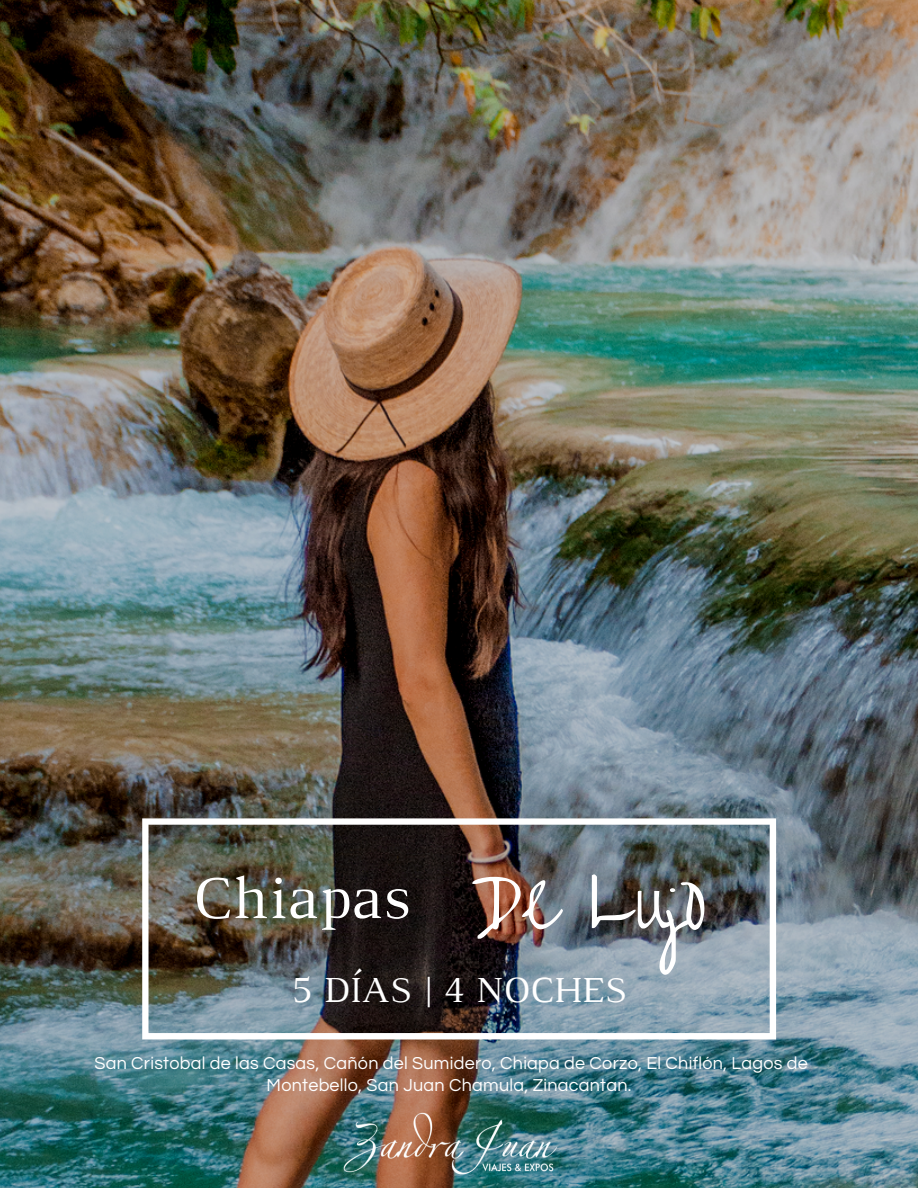
<style>
.page{position:relative;width:918px;height:1188px;background:#fff}
.page>*{position:absolute;margin:0;border:0;box-sizing:border-box;transform-origin:0 0}
.t1{font:61.95px "Luthier";color:#fff}
.t2{font:37.5px "Luthier";color:#fff}
.t3{font:18px/22px "Questrial";letter-spacing:.015em;color:#fff;text-align:center}
.s1{font-family:"Overthe Rainbow";font-size:75px}
</style>
<div class="page">
<img style="left:0;top:0;width:918px;height:1188px">
<img style="left:142px;top:818px;width:634px;height:221px">
<img style="left:339px;top:1109px;width:224px;height:69px">
<h1 class="t1" style="left:193px;top:875px;width:515px">Chiapas <span class="s1">De Lujo</span></h1>
<h2 class="t2" style="left:292px;top:976px;width:337px">5 DÍAS | 4 NOCHES</h2>
<p class="t3" style="left:94px;top:1053px;width:715px">San Cristobal de las Casas, Cañón del Sumidero, Chiapa de Corzo, El Chiflón, Lagos de<br>Montebello, San Juan Chamula, Zinacantan.</p>
</div>
